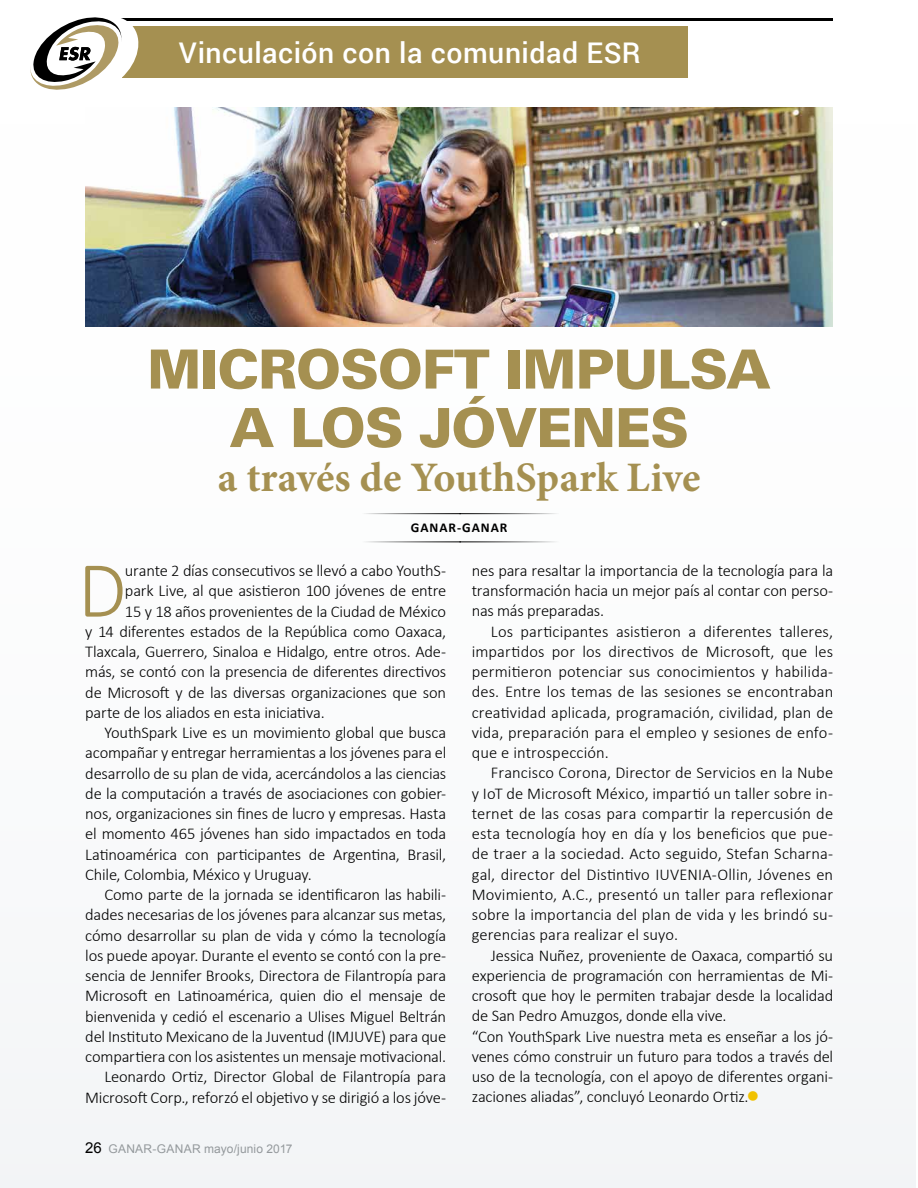
<style>
.page{position:relative;width:918px;height:1188px;background:#fff}
.page>*{position:absolute;margin:0;border:0;box-sizing:border-box;transform-origin:0 0}
.t1{font:300 80.25px "Calibri";color:#a59051}
.t2{font:900 54px/58.5px "Univers";letter-spacing:-.02em;color:#a59051;text-align:center}
.t3{font:700 42px "Minion Pro";color:#a59051}
.t4{font:500 28.5px "Roboto";letter-spacing:.02em;color:#fff}
.t5{font:300 16.5px/20.2px "Calibri";letter-spacing:-.015em;color:#000;text-align:justify}
.t6{font:700 13.5px "Calibri";letter-spacing:.07em;color:#000}
.t7{font:12px "Arial";letter-spacing:.015em;color:#94999c}
.s1{font-size:15px;color:#000}
.s2{color:#f1c200}
</style>
<div class="page">
<div style="left:0;top:0;width:916px;height:1188px;background:#fafbfc"></div>
<div style="left:122px;top:26px;width:565px;height:52px;background:#a59051"></div>
<hr style="left:116px;top:18px;width:717px;height:2px;background:#000">
<svg style="left:30px;top:17px;width:114px;height:73px"></svg>
<hr style="left:358px;top:513px;width:103px;height:1px;background:#000">
<hr style="left:459px;top:513px;width:103px;height:1px;background:#000">
<hr style="left:358px;top:542px;width:103px;height:1px;background:#000">
<hr style="left:459px;top:542px;width:103px;height:1px;background:#000">
<img style="left:85px;top:107px;width:748px;height:219px">
<h3 class="t4" style="left:179px;top:33px;width:463px">Vinculación con la comunidad ESR</h3>
<h2 class="t2" style="left:147px;top:339px;width:625px">MICROSOFT IMPULSA<br>A LOS JÓVENES</h2>
<h3 class="t3" style="left:218px;top:448px;width:484px">a través de YouthSpark Live</h3>
<p class="t6" style="left:411px;top:519px;width:98px">GANAR-GANAR</p>
<h1 class="t1" style="left:78px;top:556px;width:50px">D</h1>
<p class="t5" style="left:125px;top:562px;width:323px">urante 2 días consecutivos se llevó a cabo YouthS-</p>
<p class="t5" style="left:125px;top:582px;width:323px">park Live, al que asistieron 100 jóvenes de entre</p>
<p class="t5" style="left:125px;top:602px;width:323px">15 y 18 años provenientes de la Ciudad de México</p>
<p class="t5" style="left:85px;top:623px;width:362px">y 14 diferentes estados de la República como Oaxaca,</p>
<p class="t5" style="left:85px;top:643px;width:362px">Tlaxcala, Guerrero, Sinaloa e Hidalgo, entre otros. Ade-</p>
<p class="t5" style="left:85px;top:663px;width:362px">más, se contó con la presencia de diferentes directivos</p>
<p class="t5" style="left:85px;top:683px;width:362px">de Microsoft y de las diversas organizaciones que son</p>
<p class="t5" style="left:85px;top:704px;width:241px">parte de los aliados en esta iniciativa.</p>
<p class="t5" style="left:104px;top:724px;width:343px">YouthSpark Live es un movimiento global que busca</p>
<p class="t5" style="left:85px;top:744px;width:363px">acompañar y entregar herramientas a los jóvenes para el</p>
<p class="t5" style="left:85px;top:764px;width:363px">desarrollo de su plan de vida, acercándolos a las ciencias</p>
<p class="t5" style="left:85px;top:785px;width:362px">de la computación a través de asociaciones con gobier-</p>
<p class="t5" style="left:85px;top:805px;width:363px">nos, organizaciones sin fines de lucro y empresas. Hasta</p>
<p class="t5" style="left:85px;top:825px;width:363px">el momento 465 jóvenes han sido impactados en toda</p>
<p class="t5" style="left:85px;top:845px;width:362px">Latinoamérica con participantes de Argentina, Brasil,</p>
<p class="t5" style="left:85px;top:866px;width:228px">Chile, Colombia, México y Uruguay.</p>
<p class="t5" style="left:104px;top:886px;width:343px">Como parte de la jornada se identificaron las habili-</p>
<p class="t5" style="left:85px;top:906px;width:362px">dades necesarias de los jóvenes para alcanzar sus metas,</p>
<p class="t5" style="left:85px;top:926px;width:362px">cómo desarrollar su plan de vida y cómo la tecnología</p>
<p class="t5" style="left:85px;top:947px;width:362px">los puede apoyar. Durante el evento se contó con la pre-</p>
<p class="t5" style="left:85px;top:967px;width:363px">sencia de Jennifer Brooks, Directora de Filantropía para</p>
<p class="t5" style="left:85px;top:987px;width:362px">Microsoft en Latinoamérica, quien dio el mensaje de</p>
<p class="t5" style="left:85px;top:1007px;width:362px">bienvenida y cedió el escenario a Ulises Miguel Beltrán</p>
<p class="t5" style="left:85px;top:1028px;width:362px">del Instituto Mexicano de la Juventud (IMJUVE) para que</p>
<p class="t5" style="left:85px;top:1048px;width:362px">compartiera con los asistentes un mensaje motivacional.</p>
<p class="t5" style="left:104px;top:1068px;width:343px">Leonardo Ortiz, Director Global de Filantropía para</p>
<p class="t5" style="left:85px;top:1088px;width:362px">Microsoft Corp., reforzó el objetivo y se dirigió a los jóve-</p>
<p class="t7" style="left:85px;top:1142px;width:209px"><span class="s1">26</span> GANAR-GANAR mayo/junio 2017</p>
<p class="t5" style="left:472px;top:562px;width:363px">nes para resaltar la importancia de la tecnología para la transformación hacia un mejor país al contar con perso&shy;nas más preparadas.</p>
<p class="t5" style="left:472px;top:622px;width:363px;text-indent:19px">Los participantes asistieron a diferentes talleres, impartidos por los directivos de Microsoft, que les permitieron potenciar sus conocimientos y habilida&shy;des. Entre los temas de las sesiones se encontraban creatividad aplicada, programación, civilidad, plan de vida, preparación para el empleo y sesiones de enfo&shy;que e introspección.</p>
<p class="t5" style="left:472px;top:764px;width:363px;text-indent:19px">Francisco Corona, Director de Servicios en la Nube y IoT de Microsoft México, impartió un taller sobre in&shy;ternet de las cosas para compartir la repercusión de esta tecnología hoy en día y los beneficios que pue&shy;de traer a la sociedad. Acto seguido, Stefan Scharna&shy;gal, director del Distintivo IUVENIA-Ollin, Jóvenes en Movimiento, A.C., presentó un taller para reflexionar sobre la importancia del plan de vida y les brindó su&shy;gerencias para realizar el suyo.</p>
<p class="t5" style="left:472px;top:946px;width:363px;text-align:left;text-indent:19px">Jessica Nuñez, proveniente de Oaxaca, compartió su experiencia de programación con herramientas de Mi&shy;crosoft que hoy le permiten trabajar desde la localidad de San Pedro Amuzgos, donde ella vive.<br>“Con YouthSpark Live nuestra meta es enseñar a los jó&shy;venes cómo construir un futuro para todos a través del uso de la tecnología, con el apoyo de diferentes organi&shy;zaciones aliadas”, concluyó Leonardo Ortiz.<span class="s2">●</span></p>
</div>
